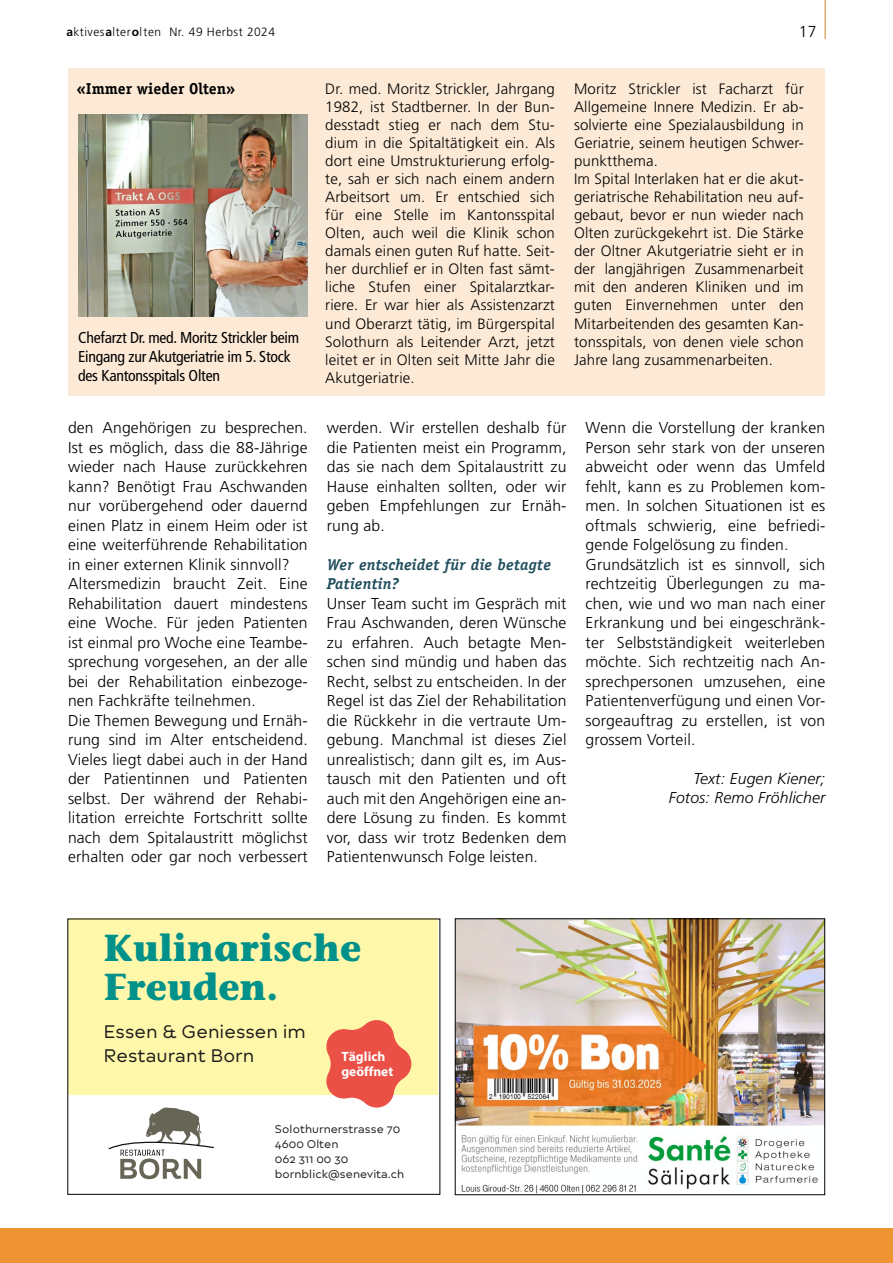
<style>
.page{position:relative;width:893px;height:1263px;background:#fff}
.page>*{position:absolute;margin:0;border:0;box-sizing:border-box;transform-origin:0 0}
.t1{font:700 37.5px/39px "Stone Informal Std";color:#00918b}
.t2{font:19.5px/23.4px "Matteo";color:#1d1d1b}
.LT_10_5{font:300 15.75px/19.5px "Frutiger LT Std";letter-spacing:.01em;color:#000;text-align:justify}
.Bildlegende_11{font:condensed 15.75px/18.9px "Frutiger LT Std";letter-spacing:-.015em;color:#000}
.Fragen_Interviews{font:italic 700 15.75px/19.5px "Officina Serif Std";letter-spacing:.015em;color:#214e5c}
.Atorenlegende{font:italic 300 15.75px "Frutiger LT Std";letter-spacing:.01em;color:#000}
.LT_10_5_Einzug{font:700 15.75px "Officina Serif Std";color:#000}
.t3{font:300 15.75px "Frutiger LT Com";color:#000}
.LT_10_5_Einzug-2{font:300 15px/18px "Frutiger LT Std";letter-spacing:.01em;color:#000;text-align:justify}
.t4{font:700 13.5px/15.6px "Myriad Pro";color:#fff}
.t5{font:12px/15px "Matteo";color:#1d1d1b}
.t6{font:300 12px "Frutiger LT Std";letter-spacing:.04em;color:#000}
.s1{font-weight:700}
</style>
<div class="page">
<div style="left:0;top:1229px;width:893px;height:34px;background:#ef9433"></div>
<div style="left:68px;top:68px;width:757px;height:327px;background:#fdead6"></div>
<img style="left:79px;top:114px;width:229px;height:202px">
<div style="left:68px;top:919px;width:369px;height:176px;background:#fff7a9"></div>
<svg style="left:326px;top:1020px;width:85px;height:87px"></svg>
<svg style="left:109px;top:1107px;width:105px;height:72px"></svg>
<img style="left:457px;top:920px;width:366px;height:273px">
<div style="left:455px;top:918px;width:370px;height:277px;border:1px solid #000"></div>
<hr style="left:825px;top:0;width:1px;height:39px;background:#d2842c">
<p class="t6" style="left:66px;top:25px;width:210px"><span class="s1">a</span>ktives<span class="s1">a</span>lter<span class="s1">o</span>lten Nr. 49 Herbst 2024</p>
<p class="t3" style="left:799px;top:23px;width:19px">17</p>
<p class="LT_10_5_Einzug" style="left:77px;top:78px;width:160px">«Immer wieder Olten»</p>
<p class="LT_10_5_Einzug-2" style="left:325px;top:80px;width:231px">Dr. med. Moritz Strickler, Jahrgang 1982, ist Stadtberner. In der Bun&shy;desstadt stieg er nach dem Stu&shy;dium in die Spitaltätigkeit ein. Als dort eine Umstrukturierung erfolg&shy;te, sah er sich nach einem andern Arbeitsort um. Er entschied sich für eine Stelle im Kantonsspital Olten, auch weil die Klinik schon damals einen guten Ruf hatte. Seit&shy;her durchlief er in Olten fast sämt&shy;liche Stufen einer Spitalarztkar&shy;riere. Er war hier als Assistenzarzt und Oberarzt tätig, im Bürgerspital Solothurn als Leitender Arzt, jetzt leitet er in Olten seit Mitte Jahr die Akutgeriatrie.</p>
<p class="LT_10_5_Einzug-2" style="left:574px;top:80px;width:231px">Moritz Strickler ist Facharzt für Allgemeine Innere Medizin. Er ab&shy;solvierte eine Spezialausbildung in Geriatrie, seinem heutigen Schwer&shy;punktthema.</p>
<p class="LT_10_5_Einzug-2" style="left:574px;top:170px;width:231px">Im Spital Interlaken hat er die akut&shy;geriatrische Rehabilitation neu auf&shy;gebaut, bevor er nun wieder nach Olten zurückgekehrt ist. Die Stärke der Oltner Akutgeriatrie sieht er in der langjährigen Zusammenarbeit mit den anderen Kliniken und im guten Einvernehmen unter den Mitarbeitenden des gesamten Kan&shy;tonsspitals, von denen viele schon Jahre lang zusammenarbeiten.</p>
<p class="Bildlegende_11" style="left:78px;top:329px;width:223px">Chefarzt Dr. med. Moritz Strickler beim<br>Eingang zur Akutgeriatrie im 5. Stock des Kantonsspitals Olten</p>
<p class="LT_10_5" style="left:68px;top:418px;width:241px">den Angehörigen zu besprechen.<br>Ist es möglich, dass die 88-Jährige wieder nach Hause zurückkehren kann? Benötigt Frau Aschwanden nur vorübergehend oder dauernd einen Platz in einem Heim oder ist eine weiterführende Rehabilitation in einer externen Klinik sinnvoll?</p>
<p class="LT_10_5" style="left:68px;top:574px;width:241px">Altersmedizin braucht Zeit. Eine Rehabilitation dauert mindestens eine Woche. Für jeden Patienten ist einmal pro Woche eine Teambe&shy;sprechung vorgesehen, an der alle bei der Rehabilitation einbezoge&shy;nen Fachkräfte teilnehmen.</p>
<p class="LT_10_5" style="left:68px;top:711px;width:241px">Die Themen Bewegung und Ernäh&shy;rung sind im Alter entscheidend.<br>Vieles liegt dabei auch in der Hand der Patientinnen und Patienten selbst. Der während der Rehabi&shy;litation erreichte Fortschritt sollte nach dem Spitalaustritt möglichst erhalten oder gar noch verbessert</p>
<p class="LT_10_5" style="left:327px;top:418px;width:241px">werden. Wir erstellen deshalb für die Patienten meist ein Programm, das sie nach dem Spitalaustritt zu Hause einhalten sollten, oder wir geben Empfehlungen zur Ernäh&shy;rung ab.</p>
<p class="Fragen_Interviews" style="left:327px;top:555px;width:226px">Wer entscheidet für die betagte<br>Patientin?</p>
<p class="LT_10_5" style="left:327px;top:594px;width:241px">Unser Team sucht im Gespräch mit Frau Aschwanden, deren Wünsche zu erfahren. Auch betagte Men&shy;schen sind mündig und haben das Recht, selbst zu entscheiden. In der Regel ist das Ziel der Rehabilitation die Rückkehr in die vertraute Um&shy;gebung. Manchmal ist dieses Ziel unrealistisch; dann gilt es, im Aus&shy;tausch mit den Patienten und oft auch mit den Angehörigen eine an&shy;dere Lösung zu finden. Es kommt vor, dass wir trotz Bedenken dem Patientenwunsch Folge leisten.</p>
<p class="LT_10_5" style="left:586px;top:418px;width:241px">Wenn die Vorstellung der kranken Person sehr stark von der unseren abweicht oder wenn das Umfeld fehlt, kann es zu Problemen kom&shy;men. In solchen Situationen ist es oftmals schwierig, eine befriedi&shy;gende Folgelösung zu finden.</p>
<p class="LT_10_5" style="left:586px;top:555px;width:241px">Grundsätzlich ist es sinnvoll, sich rechtzeitig Überlegungen zu ma&shy;chen, wie und wo man nach einer Erkrankung und bei eingeschränk&shy;ter Selbstständigkeit weiterleben möchte. Sich rechtzeitig nach An&shy;sprechpersonen umzusehen, eine Patientenverfügung und einen Vor&shy;sorgeauftrag zu erstellen, ist von grossem Vorteil.</p>
<p class="Atorenlegende" style="left:693px;top:769px;width:133px">Text: Eugen Kiener;</p>
<p class="Atorenlegende" style="left:669px;top:788px;width:158px">Fotos: Remo Fröhlicher</p>
<p class="t1" style="left:103px;top:928px;width:259px">Kulinarische<br>Freuden.</p>
<p class="t2" style="left:103px;top:1020px;width:204px">Essen &amp; Geniessen im<br>Restaurant Born</p>
<p class="t4" style="left:341px;top:1048px;width:54px">Täglich geöffnet</p>
<p class="t5" style="left:275px;top:1121px;width:131px">Solothurnerstrasse 70<br>4600 Olten<br>062 311 00 30 bornblick@senevita.ch</p>
</div>
